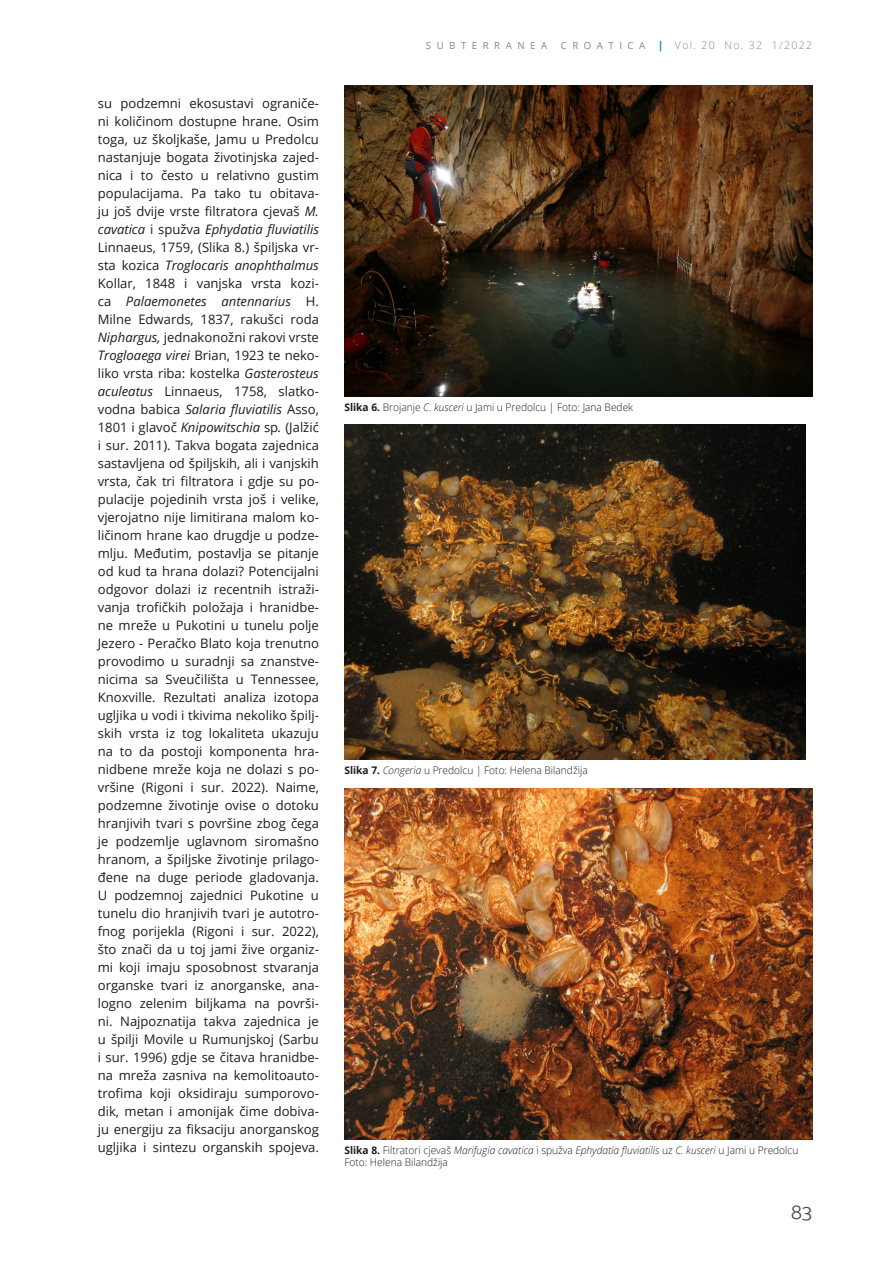
<style>
.page{position:relative;width:893px;height:1263px;background:#fff}
.page>*{position:absolute;margin:0;border:0;box-sizing:border-box;transform-origin:0 0}
.t1{font:300 21px "Catamaran";color:#424241}
.t2{font:13.05px/18px "Open Sans";color:#1d1d1b;text-align:justify}
.t3{font:300 10.5px/12.6px "Open Sans";color:#1d1d1b}
.t4{font:300 10.5px "Open Sans";letter-spacing:.13em;color:#878787}
.t5{font:9.75px "Open Sans";letter-spacing:.56em;color:#878787}
.s1{font-style:italic}
.s2{font-weight:400;font-size:9.75px}
.s3{font-weight:700;color:#0086be}
.s4{font-weight:700}
</style>
<div class="page">
<img style="left:344px;top:85px;width:468px;height:312px">
<img style="left:344px;top:424px;width:462px;height:336px">
<img style="left:344px;top:788px;width:468px;height:351px">
<p class="t2" style="left:98px;top:94px;width:223px">su podzemni ekosustavi ograniče&shy;ni količinom dostupne hrane. Osim toga, uz školjkaše, Jamu u Predolcu nastanjuje bogata životinjska zajed&shy;nica i to često u relativno gustim populacijama. Pa tako tu obitava&shy;ju još dvije vrste filtratora cjevaš <span class="s1">M. cavatica</span> i spužva <span class="s1">Ephydatia fluviatilis </span>Linnaeus, 1759, (Slika 8.) špiljska vr&shy;sta kozica <span class="s1">Troglocaris anophthalmus </span>Kollar, 1848 i vanjska vrsta kozi&shy;ca <span class="s1">Palaemonetes antennarius</span> H.<br>Milne Edwards, 1837, rakušci roda <span class="s1">Niphargus,</span> jednakonožni rakovi vrste <span class="s1">Trogloaega virei</span> Brian, 1923 te neko&shy;liko vrsta riba: kostelka <span class="s1">Gasterosteus aculeatus</span> Linnaeus, 1758, slatko&shy;vodna babica <span class="s1">Salaria fluviatilis</span> Asso, 1801 i glavoč <span class="s1">Knipowitschia</span> sp<span class="s1">.</span> (Jalžić i sur. 2011). Takva bogata zajednica sastavljena od špiljskih, ali i vanjskih vrsta, čak tri filtratora i gdje su po&shy;pulacije pojedinih vrsta još i velike, vjerojatno nije limitirana malom ko&shy;ličinom hrane kao drugdje u podze&shy;mlju. Međutim, postavlja se pitanje od kud ta hrana dolazi? Potencijalni odgovor dolazi iz recentnih istraži&shy;vanja trofičkih položaja i hranidbe&shy;ne mreže u Pukotini u tunelu polje Jezero - Peračko Blato koja trenutno provodimo u suradnji sa znanstve&shy;nicima sa Sveučilišta u Tennessee, Knoxville. Rezultati analiza izotopa ugljika u vodi i tkivima nekoliko špilj&shy;skih vrsta iz tog lokaliteta ukazuju na to da postoji komponenta hra&shy;nidbene mreže koja ne dolazi s po&shy;vršine (Rigoni i sur. 2022). Naime, podzemne životinje ovise o dotoku hranjivih tvari s površine zbog čega je podzemlje uglavnom siromašno hranom, a špiljske životinje prilago&shy;đene na duge periode gladovanja.<br>U podzemnoj zajednici Pukotine u tunelu dio hranjivih tvari je autotro&shy;fnog porijekla (Rigoni i sur. 2022), što znači da u toj jami žive organiz&shy;mi koji imaju sposobnost stvaranja organske tvari iz anorganske, ana&shy;logno zelenim biljkama na površi&shy;ni. Najpoznatija takva zajednica je u špilji Movile u Rumunjskoj (Sarbu i sur. 1996) gdje se čitava hranidbe&shy;na mreža zasniva na kemolitoauto&shy;trofima koji oksidiraju sumporovo&shy;dik, metan i amonijak čime dobiva&shy;ju energiju za fiksaciju anorganskog ugljika i sintezu organskih spojeva.</p>
<p class="t5" style="left:426px;top:39px;width:123px">SUBTERRANEA</p>
<p class="t4" style="left:561px;top:38px;width:253px"><span class="s2">C R O A T I C A</span> <span class="s3">|</span> Vol. 20 No. 32 1/2022</p>
<p class="t3" style="left:344px;top:401px;width:290px"><span class="s4">Slika 6.</span> Brojanje <span class="s1">C. kusceri</span> u Jami u Predolcu | Foto: Jana Bedek</p>
<p class="t3" style="left:344px;top:764px;width:245px"><span class="s4">Slika 7.</span> <span class="s1">Congeria</span> u Predolcu | Foto: Helena Bilandžija</p>
<p class="t3" style="left:344px;top:1143px;width:455px"><span class="s4">Slika 8.</span> Filtratori cjevaš <span class="s1">Marifugia cavatica</span> i spužva <span class="s1">Ephydatia fluviatilis</span> uz <span class="s1">C. kusceri</span> u Jami u Predolcu<br>Foto: Helena Bilandžija</p>
<h1 class="t1" style="left:791px;top:1200px;width:23px">83</h1>
</div>
